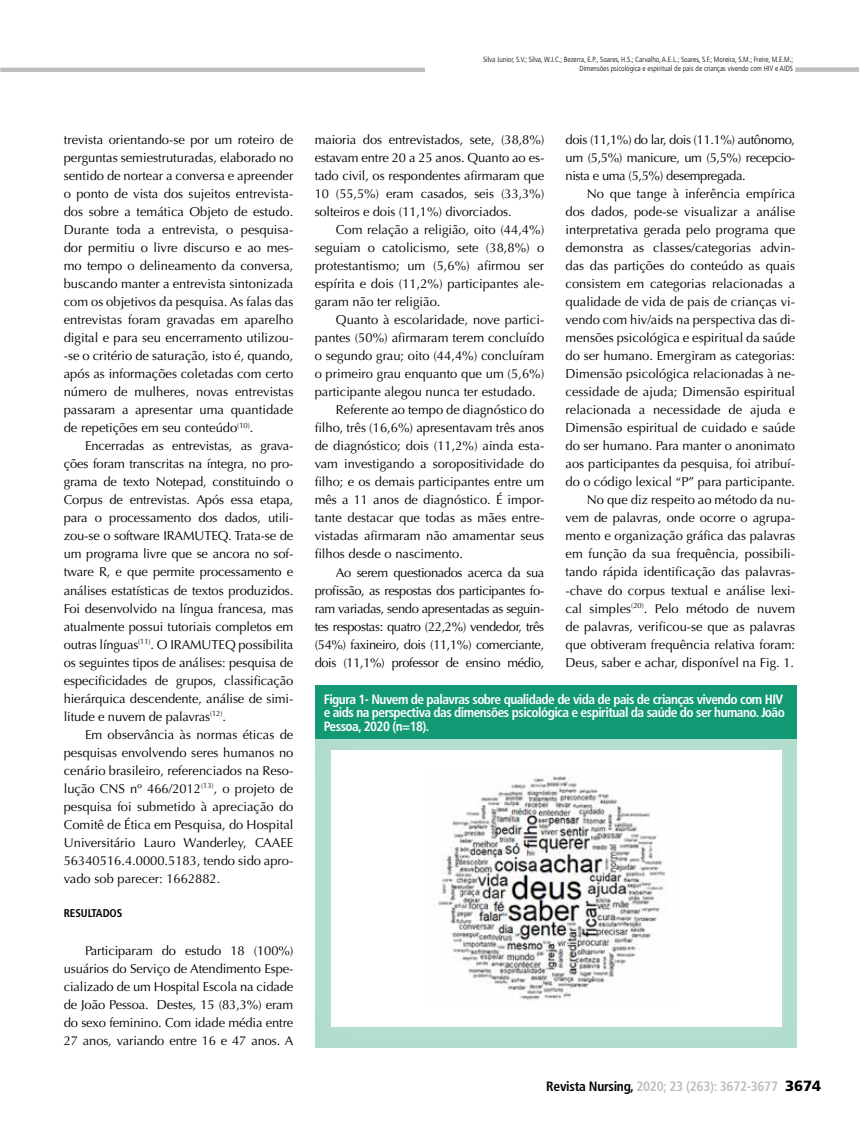
<style>
.page{position:relative;width:859px;height:1132px;background:#fff}
.page>*{position:absolute;margin:0;border:0;box-sizing:border-box;transform-origin:0 0}
.t1{font:700 condensed 13.5px/13.5px "Frutiger LT Std";letter-spacing:-.04em;color:#fff}
.t2{font:700 condensed 13.5px "Frutiger LT Std";letter-spacing:-.02em;color:#bcbec0}
.t3{font:12.9px/18px "Optima LT Std";color:#000;text-align:justify}
.t4{font:12.9px "Optima LT Std";letter-spacing:-.03em;color:#000}
.t5{font:700 condensed 11.25px "Frutiger LT Std";letter-spacing:-.005em;color:#000}
.t6{font:300 condensed 7.5px/9px "Frutiger LT Std";color:#000;text-align:right}
.s1{color:#000}
.s2{font-weight:900;font-stretch:normal;font-size:14.85px;color:#000}
</style>
<div class="page">
<hr style="left:0;top:68px;width:425px;height:4px;background:#bcbec0">
<div style="left:795px;top:67px;width:64px;height:5px;background:#bcbec0"></div>
<div style="left:302px;top:709px;width:495px;height:338px;background:#000;opacity:.03"></div>
<div style="left:315px;top:685px;width:482px;height:54px;background:#139a74"></div>
<div style="left:331px;top:750px;width:451px;height:276px;background:#fff"></div>
<img style="left:438px;top:776px;width:228px;height:224px">
<p class="t6" style="left:483px;top:55px;width:312px">Silva Junior, S.V.; Silva, W.J.C.; Bezerra, E.P., Soares, H.S.; Carvalho, A.E.L.; Soares, S.F.; Moreira, S.M.; Freire, M.E.M.;<br>Dimensões psicológica e espiritual de pais de crianças vivendo com HIV e AIDS</p>
<p class="t3" style="left:64px;top:131px;width:231px">trevista orientando-se por um roteiro de perguntas semiestruturadas, elaborado no sentido de nortear a conversa e apreender o ponto de vista dos sujeitos entrevista&shy;dos sobre a temática Objeto de estudo.<br>Durante toda a entrevista, o pesquisa&shy;dor permitiu o livre discurso e ao mes&shy;mo tempo o delineamento da conversa, buscando manter a entrevista sintonizada com os objetivos da pesquisa. As falas das entrevistas foram gravadas em aparelho digital e para seu encerramento utilizou--se o critério de saturação, isto é, quando, após as informações coletadas com certo número de mulheres, novas entrevistas passaram a apresentar uma quantidade de repetições em seu conteúdo<sup>(10)</sup>.</p>
<p class="t3" style="left:64px;top:437px;width:231px;text-indent:21px">Encerradas as entrevistas, as grava&shy;ções foram transcritas na íntegra, no pro&shy;grama de texto Notepad, constituindo o Corpus de entrevistas. Após essa etapa, para o processamento dos dados, utili&shy;zou-se o software IRAMUTEQ. Trata-se de um programa livre que se ancora no sof&shy;tware R, e que permite processamento e análises estatísticas de textos produzidos.<br>Foi desenvolvido na língua francesa, mas atualmente possui tutoriais completos em outras línguas<sup>(11)</sup>. O IRAMUTEQ possibilita os seguintes tipos de análises: pesquisa de especificidades de grupos, classificação hierárquica descendente, análise de simi&shy;litude e nuvem de palavras<sup>(12)</sup>.</p>
<p class="t3" style="left:64px;top:725px;width:231px;text-indent:21px">Em observância às normas éticas de pesquisas envolvendo seres humanos no cenário brasileiro, referenciados na Reso&shy;lução CNS nº 466/2012<sup>(13)</sup>, o projeto de pesquisa foi submetido à apreciação do Comitê de Ética em Pesquisa, do Hospital Universitário Lauro Wanderley, CAAEE 56340516.4.0000.5183, tendo sido apro&shy;vado sob parecer: 1662882.</p>
<p class="t5" style="left:64px;top:906px;width:60px">RESULTADOS</p>
<p class="t3" style="left:64px;top:941px;width:231px;text-indent:21px">Participaram do estudo 18 (100%) usuários do Serviço de Atendimento Espe&shy;cializado de um Hospital Escola na cidade de João Pessoa. Destes, 15 (83,3%) eram do sexo feminino. Com idade média entre 27 anos, variando entre 16 e 47 anos. A</p>
<p class="t3" style="left:315px;top:131px;width:231px">maioria dos entrevistados, sete, (38,8%) estavam entre 20 a 25 anos. Quanto ao es&shy;tado civil, os respondentes afirmaram que 10 (55,5%) eram casados, seis (33,3%) solteiros e dois (11,1%) divorciados.</p>
<p class="t3" style="left:315px;top:221px;width:231px;text-indent:21px">Com relação a religião, oito (44,4%) seguiam o catolicismo, sete (38,8%) o protestantismo; um (5,6%) afirmou ser espírita e dois (11,2%) participantes ale&shy;garam não ter religião.</p>
<p class="t3" style="left:336px;top:311px;width:210px">Quanto à escolaridade, nove partici-</p>
<p class="t3" style="left:315px;top:329px;width:231px">pantes (50%) afirmaram terem concluído</p>
<p class="t3" style="left:315px;top:347px;width:231px">o segundo grau; oito (44,4%) concluíram</p>
<p class="t3" style="left:315px;top:365px;width:231px">o primeiro grau enquanto que um (5,6%)</p>
<p class="t3" style="left:315px;top:383px;width:223px">participante alegou nunca ter estudado.</p>
<p class="t3" style="left:336px;top:401px;width:210px">Referente ao tempo de diagnóstico do</p>
<p class="t3" style="left:315px;top:419px;width:231px">filho, três (16,6%) apresentavam três anos</p>
<p class="t3" style="left:315px;top:437px;width:231px">de diagnóstico; dois (11,2%) ainda esta-</p>
<p class="t3" style="left:315px;top:455px;width:231px">vam investigando a soropositividade do</p>
<p class="t3" style="left:315px;top:473px;width:231px">filho; e os demais participantes entre um</p>
<p class="t3" style="left:315px;top:491px;width:231px">mês a 11 anos de diagnóstico. É impor-</p>
<p class="t3" style="left:315px;top:509px;width:231px">tante destacar que todas as mães entre-</p>
<p class="t3" style="left:315px;top:527px;width:231px">vistadas afirmaram não amamentar seus</p>
<p class="t3" style="left:315px;top:545px;width:150px">filhos desde o nascimento.</p>
<p class="t4" style="left:336px;top:564px;width:210px">Ao serem questionados acerca da sua</p>
<p class="t4" style="left:315px;top:582px;width:231px">profissão, as respostas dos participantes fo-</p>
<p class="t4" style="left:315px;top:600px;width:231px">ram variadas, sendo apresentadas as seguin-</p>
<p class="t4" style="left:315px;top:618px;width:231px">tes respostas: quatro (22,2%) vendedor, três</p>
<p class="t4" style="left:315px;top:636px;width:231px">(54%) faxineiro, dois (11,1%) comerciante,</p>
<p class="t4" style="left:315px;top:654px;width:231px">dois (11,1%) professor de ensino médio,</p>
<p class="t3" style="left:566px;top:131px;width:231px">dois (11,1%) do lar, dois (11.1%) autônomo, um (5,5%) manicure, um (5,5%) recepcio&shy;nista e uma (5,5%) desempregada.</p>
<p class="t3" style="left:566px;top:185px;width:231px;text-align:right">No que tange à inferência empírica dos dados, pode-se visualizar a análise interpretativa gerada pelo programa que demonstra as classes/categorias advin&shy;das das partições do conteúdo as quais consistem em categorias relacionadas a qualidade de vida de pais de crianças vi&shy;vendo com hiv/aids na perspectiva das di&shy;mensões psicológica e espiritual da saúde do ser humano. Emergiram as categorias:<br>Dimensão psicológica relacionadas à ne&shy;cessidade de ajuda; Dimensão espiritual relacionada a necessidade de ajuda e Dimensão espiritual de cuidado e saúde do ser humano. Para manter o anonimato aos participantes da pesquisa, foi atribuí&shy;do o código lexical “P” para participante.<br>No que diz respeito ao método da nu&shy;vem de palavras, onde ocorre o agrupa&shy;mento e organização gráfica das palavras em função da sua frequência, possibili&shy;tando rápida identificação das palavras--chave do corpus textual e análise lexi&shy;cal simples<sup>(20)</sup>. Pelo método de nuvem de palavras, verificou-se que as palavras que obtiveram frequência relativa foram:<br>Deus, saber e achar, disponível na Fig. 1.</p>
<p class="t1" style="left:324px;top:692px;width:463px">Figura 1- Nuvem de palavras sobre qualidade de vida de pais de crianças vivendo com HIV e aids na perspectiva das dimensões psicológica e espiritual da saúde do ser humano. João<br>Pessoa, 2020 (n=18).</p>
<p class="t2" style="left:546px;top:1077px;width:276px"><span class="s1">Revista Nursing,</span> 2020; 23 (263): 3672-3677 <span class="s2">3674</span></p>
</div>
